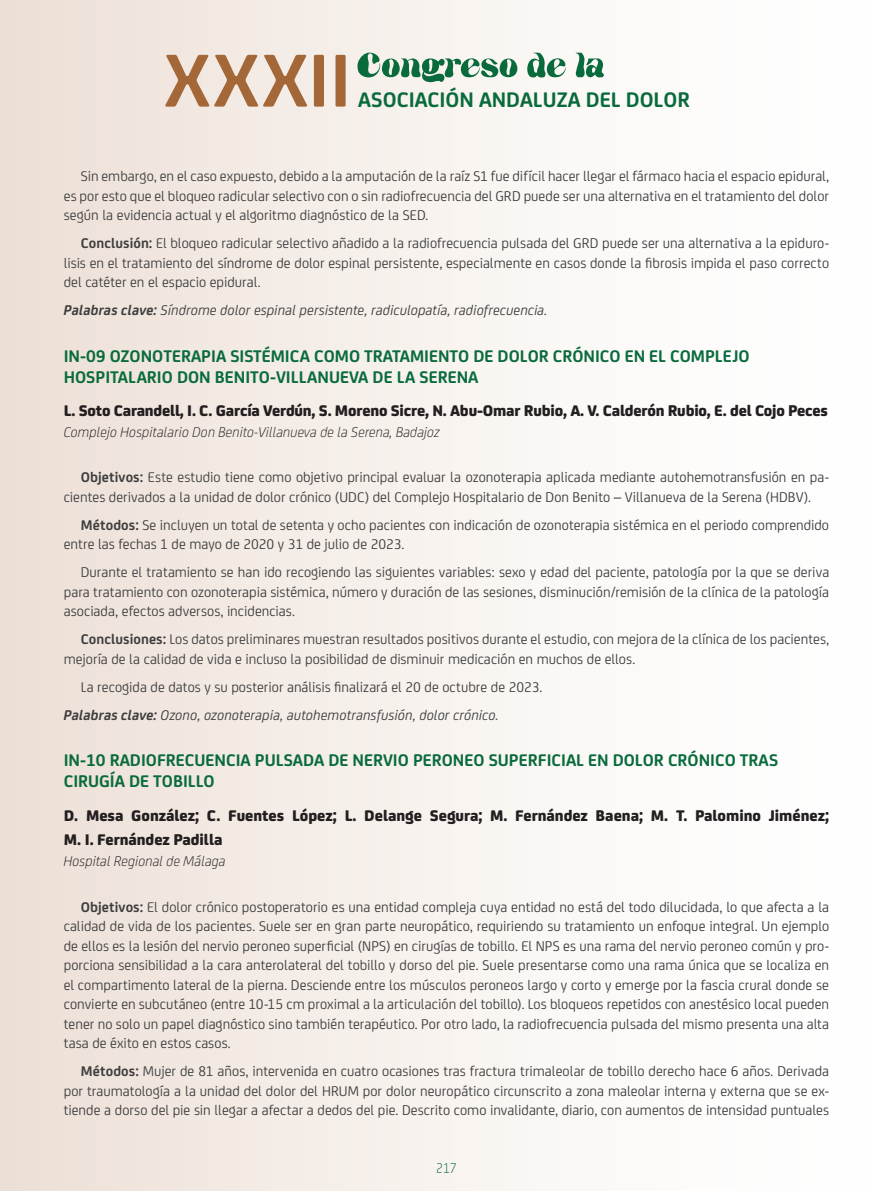
<style>
.page{position:relative;width:893px;height:1191px;background:#fff}
.page>*{position:absolute;margin:0;border:0;box-sizing:border-box;transform-origin:0 0}
.t1{font:700 80.1px "FS Joey";letter-spacing:.02em;color:#a46737}
.t2{font:700 22.5px "FS Joey";color:#096b3c}
.t3{font:700 18px/21px "FS Joey";color:#096b3c}
.t4{font:800 16.5px/24.8px "FS Joey";color:#231f20}
.t5{font:15px/19.5px "FS Joey";color:#3e3e3f;text-align:justify}
.t6{font:italic 300 15px "FS Joey";color:#231f20}
.t7{font:italic 15px "FS Joey";color:#3e3e3f}
.t8{font:300 15px "FS Joey";color:#096b3c;scale:.9 1}
.s1{font-weight:700}
.s2{font-weight:700;font-style:italic}
.s3{font-style:italic}
</style>
<div class="page">
<div style="left:0;top:0;width:893px;height:1191px;background:linear-gradient(to right,#ede1d8,#fff)"></div>
<svg style="left:357px;top:53px;width:247px;height:29px"></svg>
<h1 class="t1" style="left:164px;top:20px;width:189px">XXXII</h1>
<h2 class="t2" style="left:358px;top:82px;width:333px">ASOCIACIÓN ANDALUZA DEL DOLOR</h2>
<p class="t5" style="left:64px;top:166px;width:767px;text-indent:17px">Sin embargo, en el caso expuesto, debido a la amputación de la raíz S1 fue difícil hacer llegar el fármaco hacia el espacio epidural, es por esto que el bloqueo radicular selectivo con o sin radiofrecuencia del GRD puede ser una alternativa en el tratamiento del dolor según la evidencia actual y el algoritmo diagnóstico de la SED.</p>
<p class="t5" style="left:64px;top:233px;width:767px;text-indent:17px"><span class="s1">Conclusión:</span> El bloqueo radicular selectivo añadido a la radiofrecuencia pulsada del GRD puede ser una alternativa a la epiduro&shy;lisis en el tratamiento del síndrome de dolor espinal persistente, especialmente en casos donde la fibrosis impida el paso correcto del catéter en el espacio epidural.</p>
<p class="t7" style="left:64px;top:300px;width:485px"><span class="s1">Palabras clave:</span> Síndrome dolor espinal persistente, radiculopatía, radiofrecuencia.</p>
<p class="t3" style="left:64px;top:344px;width:687px">IN-09 OZONOTERAPIA SISTÉMICA COMO TRATAMIENTO DE DOLOR CRÓNICO EN EL COMPLEJO<br>HOSPITALARIO DON BENITO-VILLANUEVA DE LA SERENA</p>
<p class="t4" style="left:64px;top:397px;width:766px">L. Soto Carandell, I. C. García Verdún, S. Moreno Sicre, N. Abu-Omar Rubio, A. V. Calderón Rubio, E. del Cojo Peces</p>
<p class="t6" style="left:64px;top:422px;width:378px">Complejo Hospitalario Don Benito-Villanueva de la Serena, Badajoz</p>
<p class="t5" style="left:64px;top:467px;width:767px;text-indent:17px"><span class="s1">Objetivos:</span> Este estudio tiene como objetivo principal evaluar la ozonoterapia aplicada mediante autohemotransfusión en pa&shy;cientes derivados a la unidad de dolor crónico (UDC) del Complejo Hospitalario de Don Benito – Villanueva de la Serena (HDBV).</p>
<p class="t5" style="left:64px;top:514px;width:767px;text-indent:17px"><span class="s1">Métodos:</span> Se incluyen un total de setenta y ocho pacientes con indicación de ozonoterapia sistémica en el periodo comprendido entre las fechas 1 de mayo de 2020 y 31 de julio de 2023.</p>
<p class="t5" style="left:64px;top:562px;width:767px;text-indent:17px">Durante el tratamiento se han ido recogiendo las siguientes variables: sexo y edad del paciente, patología por la que se deriva para tratamiento con ozonoterapia sistémica, número y duración de las sesiones, disminución/remisión de la clínica de la patología asociada, efectos adversos, incidencias.</p>
<p class="t5" style="left:64px;top:629px;width:767px;text-indent:17px"><span class="s1">Conclusiones:</span> Los datos preliminares muestran resultados positivos durante el estudio, con mejora de la clínica de los pacientes, mejoría de la calidad de vida e incluso la posibilidad de disminuir medicación en muchos de ellos.</p>
<p class="t5" style="left:64px;top:672px;width:480px;line-height:28px;text-indent:17px">La recogida de datos y su posterior análisis finalizará el 20 de octubre de 2023.<br><span class="s2">Palabras clave:</span> <span class="s3">Ozono, ozonoterapia, autohemotransfusión, dolor crónico.</span></p>
<p class="t3" style="left:64px;top:748px;width:716px">IN-10 RADIOFRECUENCIA PULSADA DE NERVIO PERONEO SUPERFICIAL EN DOLOR CRÓNICO TRAS<br>CIRUGÍA DE TOBILLO</p>
<p class="t4" style="left:64px;top:801px;width:767px">D. Mesa González; C. Fuentes López; L. Delange Segura; M. Fernández Baena; M. T. Palomino Jiménez;<br>M. I. Fernández Padilla</p>
<p class="t6" style="left:64px;top:851px;width:164px">Hospital Regional de Málaga</p>
<p class="t5" style="left:64px;top:896px;width:767px;text-indent:17px"><span class="s1">Objetivos:</span> El dolor crónico postoperatorio es una entidad compleja cuya entidad no está del todo dilucidada, lo que afecta a la calidad de vida de los pacientes. Suele ser en gran parte neuropático, requiriendo su tratamiento un enfoque integral. Un ejemplo de ellos es la lesión del nervio peroneo superficial (NPS) en cirugías de tobillo. El NPS es una rama del nervio peroneo común y pro&shy;porciona sensibilidad a la cara anterolateral del tobillo y dorso del pie. Suele presentarse como una rama única que se localiza en el compartimento lateral de la pierna. Desciende entre los músculos peroneos largo y corto y emerge por la fascia crural donde se convierte en subcutáneo (entre 10-15 cm proximal a la articulación del tobillo). Los bloqueos repetidos con anestésico local pueden tener no solo un papel diagnóstico sino también terapéutico. Por otro lado, la radiofrecuencia pulsada del mismo presenta una alta tasa de éxito en estos casos.</p>
<p class="t5" style="left:64px;top:1060px;width:767px;text-indent:17px"><span class="s1">Métodos:</span> Mujer de 81 años, intervenida en cuatro ocasiones tras fractura trimaleolar de tobillo derecho hace 6 años. Derivada por traumatología a la unidad del dolor del HRUM por dolor neuropático circunscrito a zona maleolar interna y externa que se ex&shy;tiende a dorso del pie sin llegar a afectar a dedos del pie. Descrito como invalidante, diario, con aumentos de intensidad puntuales</p>
<p class="t8" style="left:436px;top:1157px;width:25px">217</p>
</div>
